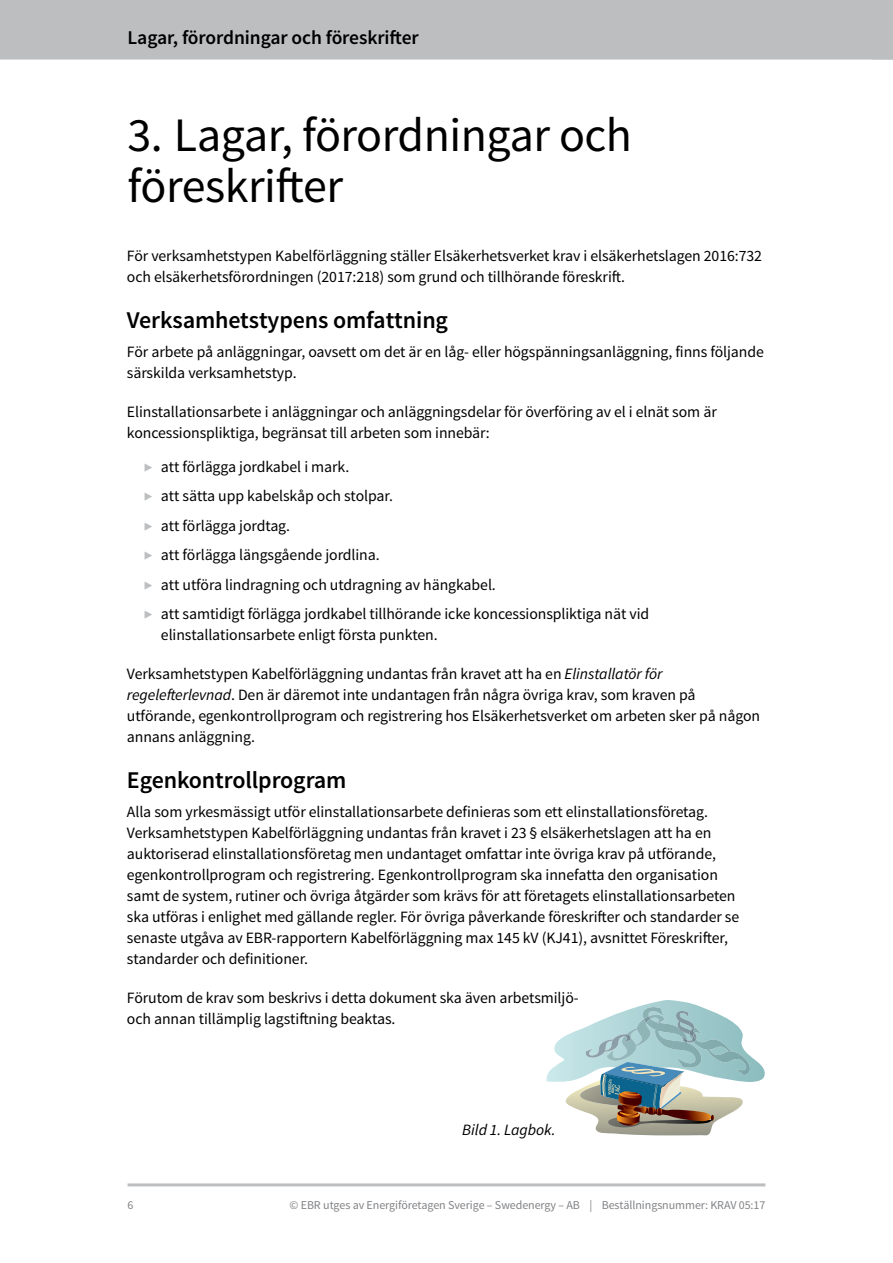
<style>
.page{position:relative;width:893px;height:1263px;background:#fff}
.page>*{position:absolute;margin:0;border:0;box-sizing:border-box;transform-origin:0 0}
.t1{font:48px/51px "Source Sans Pro";letter-spacing:-.01em;color:#000}
.t2{font:600 24px "Source Sans Pro";letter-spacing:-.005em;color:#000}
.t3{font:600 19.5px "Source Sans Pro";letter-spacing:-.005em;color:#000}
.t4{font:15.75px/21px "Source Sans Pro";letter-spacing:-.005em;color:#000}
.t5{font:italic 15.75px "Source Sans Pro";letter-spacing:-.005em;color:#000}
.t6{font:12px "Source Sans Pro";letter-spacing:-.005em;color:#808285}
.s1{font-weight:300;color:#bcbec0}
.s2{font-style:italic}
</style>
<div class="page">
<div style="left:0;top:0;width:872px;height:60px;background:#bcbec0"></div>
<svg style="left:872px;top:0;width:21px;height:60px"></svg>
<hr style="left:128px;top:1183px;width:637px;height:3px;background:#bcbec0">
<svg style="left:546px;top:1000px;width:219px;height:135px"></svg>
<p class="t3" style="left:128px;top:26px;width:293px">Lagar, förordningar och föreskrifter</p>
<h1 class="t1" style="left:128px;top:110px;width:506px">3. Lagar, förordningar och föreskrifter</h1>
<p class="t4" style="left:127px;top:246px;width:637px">För verksamhetstypen Kabelförläggning ställer Elsäkerhetsverket krav i elsäkerhetslagen 2016:732 och elsäkerhetsförordningen (2017:218) som grund och tillhörande föreskrift.</p>
<h2 class="t2" style="left:127px;top:304px;width:323px">Verksamhetstypens omfattning</h2>
<p class="t4" style="left:127px;top:341px;width:639px">För arbete på anläggningar, oavsett om det är en låg- eller högspänningsanläggning, finns följande särskilda verksamhetstyp.</p>
<p class="t4" style="left:127px;top:401px;width:591px">Elinstallationsarbete i anläggningar och anläggningsdelar för överföring av el i elnät som är koncessionspliktiga, begränsat till arbeten som innebär:</p>
<p class="t4" style="left:144px;top:452px;width:507px;line-height:29.5px"><span class="s1">▶</span> att förlägga jordkabel i mark.<br><span class="s1">▶</span> att sätta upp kabelskåp och stolpar.<br><span class="s1">▶</span> att förlägga jordtag.<br><span class="s1">▶</span> att förlägga längsgående jordlina.<br><span class="s1">▶</span> att utföra lindragning och utdragning av hängkabel.<br><span class="s1">▶</span> att samtidigt förlägga jordkabel tillhörande icke koncessionspliktiga nät vid</p>
<p class="t4" style="left:161px;top:625px;width:278px">elinstallationsarbete enligt första punkten.</p>
<p class="t4" style="left:127px;top:664px;width:635px">Verksamhetstypen Kabelförläggning undantas från kravet att ha en <span class="s2">Elinstallatör för regelefterlevnad</span>. Den är däremot inte undantagen från några övriga krav, som kraven på utförande, egenkontrollprogram och registrering hos Elsäkerhetsverket om arbeten sker på någon annans anläggning.</p>
<h2 class="t2" style="left:127px;top:764px;width:221px">Egenkontrollprogram</h2>
<p class="t4" style="left:127px;top:801px;width:614px">Alla som yrkesmässigt utför elinstallationsarbete definieras som ett elinstallationsföretag.<br>Verksamhetstypen Kabelförläggning undantas från kravet i 23 § elsäkerhetslagen att ha en auktoriserad elinstallationsföretag men undantaget omfattar inte övriga krav på utförande, egenkontrollprogram och registrering. Egenkontrollprogram ska innefatta den organisation samt de system, rutiner och övriga åtgärder som krävs för att företagets elinstallationsarbeten ska utföras i enlighet med gällande regler. För övriga påverkande föreskrifter och standarder se senaste utgåva av EBR-rapportern Kabelförläggning max 145 kV (KJ41), avsnittet Föreskrifter, standarder och definitioner.</p>
<p class="t4" style="left:127px;top:987px;width:453px">Förutom de krav som beskrivs i detta dokument ska även arbetsmiljö&shy;och annan tillämplig lagstiftning beaktas.</p>
<p class="t5" style="left:462px;top:1120px;width:95px">Bild 1. Lagbok.</p>
<p class="t6" style="left:128px;top:1197px;width:7px">6</p>
<p class="t6" style="left:289px;top:1197px;width:477px">© EBR utges av Energiföretagen Sverige – Swedenergy – AB | Beställningsnummer: KRAV 05:17</p>
</div>
